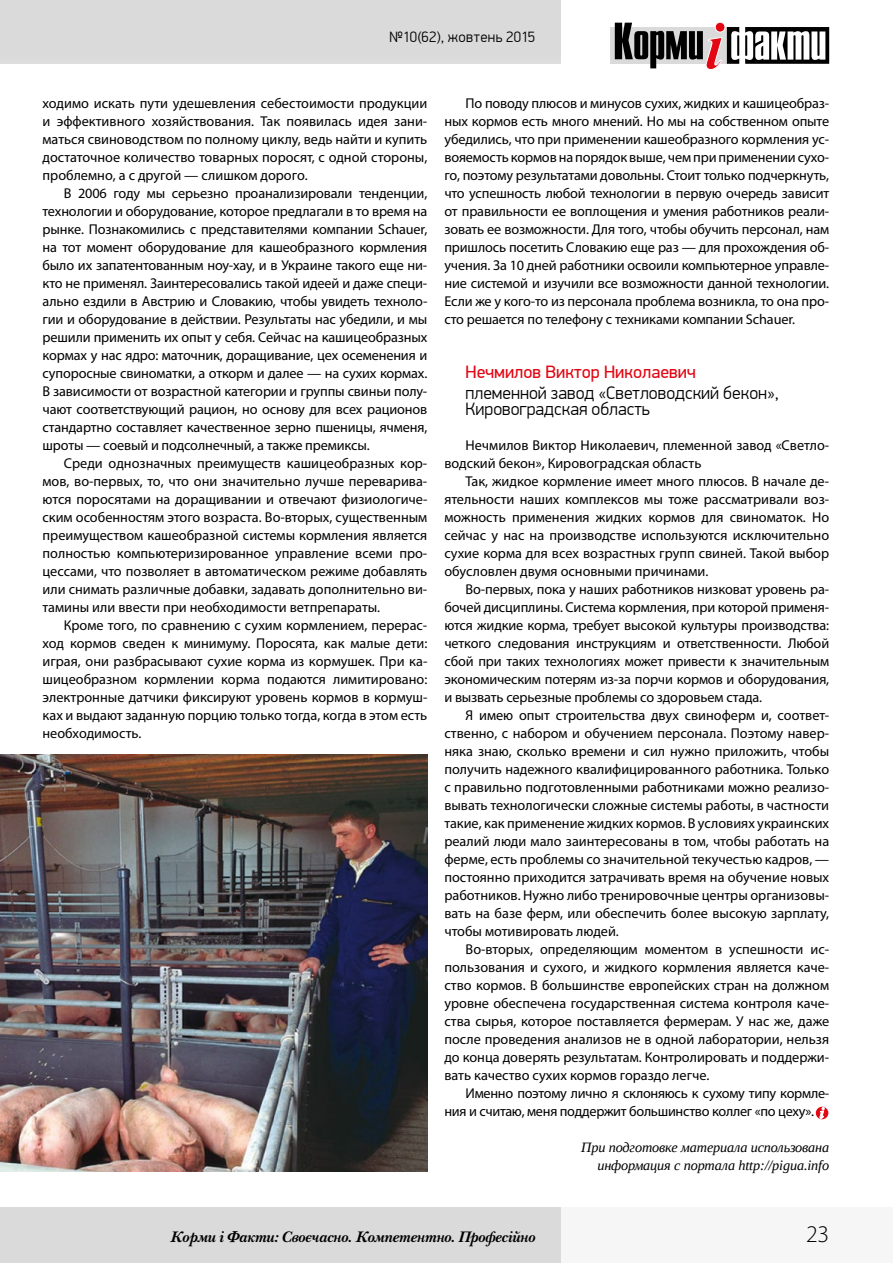
<style>
.page{position:relative;width:893px;height:1263px;background:#fff}
.page>*{position:absolute;margin:0;border:0;box-sizing:border-box;transform-origin:0 0}
.t1{font:300 24px "Myriad Pro";color:#000}
.t2{font:300 18px/16.5px "PF Din Display Pro";color:#000}
.t3{font:18px "PF Din Display Pro";color:#e30613}
.t4{font:italic 700 15.75px "New Baskerville C";letter-spacing:-.01em;color:#000}
.t5{font:300 15px "PF Din Display Pro";letter-spacing:.025em;color:#000}
.t6{font:14.25px/18px "Myriad Pro";letter-spacing:-.005em;color:#000;text-align:justify}
.t7{font:italic 14.25px/18px "Liberation Serif";letter-spacing:-.01em;color:#000;text-align:right}
</style>
<div class="page">
<div style="left:0;top:1208px;width:561px;height:55px;background:#dadada"></div>
<div style="left:561px;top:1208px;width:332px;height:55px;background:#f6f6f6"></div>
<div style="left:0;top:0;width:561px;height:64px;background:#dadada"></div>
<svg style="left:610px;top:27px;width:5px;height:37px"></svg>
<svg style="left:615px;top:22px;width:124px;height:48px"></svg>
<hr style="left:737px;top:35px;width:2px;height:21px;background:#000">
<svg style="left:745px;top:27px;width:84px;height:37px"></svg>
<img style="left:0;top:755px;width:427px;height:416px">
<div style="left:816px;top:1107px;width:12px;height:12px;background:#e30613;border-radius:50%"></div>
<svg style="left:820px;top:1107px;width:4px;height:11px"></svg>
<p class="t5" style="left:389px;top:28px;width:148px">№10(62), жовтень 2015</p>
<p class="t6" style="left:43px;top:94px;width:386px">ходимо искать пути удешевления себестоимости продукции и эффективного хозяйствования. Так появилась идея зани&shy;маться свиноводством по полному циклу, ведь найти и купить достаточное количество товарных поросят, с одной стороны, проблемно, а с другой — слишком дорого.</p>
<p class="t6" style="left:43px;top:184px;width:386px;text-indent:21px">В 2006 году мы серьезно проанализировали тенденции, технологии и оборудование, которое предлагали в то время на рынке. Познакомились с представителями компании Schauer, на тот момент оборудование для кашеобразного кормления было их запатентованным ноу-хау, и в Украине такого еще ни&shy;кто не применял. Заинтересовались такой идеей и даже специ&shy;ально ездили в Австрию и Словакию, чтобы увидеть техноло&shy;гии и оборудование в действии. Результаты нас убедили, и мы решили применить их опыт у себя. Сейчас на кашицеобразных кормах у нас ядро: маточник, доращивание, цех осеменения и супоросные свиноматки, а откорм и далее — на сухих кормах.<br>В зависимости от возрастной категории и группы свиньи полу&shy;чают соответствующий рацион, но основу для всех рационов стандартно составляет качественное зерно пшеницы, ячменя, шроты — соевый и подсолнечный, а также премиксы.</p>
<p class="t6" style="left:43px;top:454px;width:386px;text-indent:21px">Среди однозначных преимуществ кашицеобразных кор&shy;мов, во-первых, то, что они значительно лучше переварива&shy;ются поросятами на доращивании и отвечают физиологиче&shy;ским особенностям этого возраста. Во-вторых, существенным преимуществом кашеобразной системы кормления является полностью компьютеризированное управление всеми про&shy;цессами, что позволяет в автоматическом режиме добавлять или снимать различные добавки, задавать дополнительно ви&shy;тамины или ввести при необходимости ветпрепараты.</p>
<p class="t6" style="left:43px;top:616px;width:386px;text-indent:21px">Кроме того, по сравнению с сухим кормлением, перерас&shy;ход кормов сведен к минимуму. Поросята, как малые дети: играя, они разбрасывают сухие корма из кормушек. При ка&shy;шицеобразном кормлении корма подаются лимитировано: электронные датчики фиксируют уровень кормов в кормуш&shy;ках и выдают заданную порцию только тогда, когда в этом есть необходимость.</p>
<p class="t6" style="left:444px;top:94px;width:386px;text-indent:21px">По поводу плюсов и минусов сухих, жидких и кашицеобраз&shy;ных кормов есть много мнений. Но мы на собственном опыте убедились, что при применении кашеобразного кормления ус&shy;вояемость кормов на порядок выше, чем при применении сухо&shy;го, поэтому результатами довольны. Стоит только подчеркнуть, что успешность любой технологии в первую очередь зависит от правильности ее воплощения и умения работников реали&shy;зовать ее возможности. Для того, чтобы обучить персонал, нам пришлось посетить Словакию еще раз — для прохождения об&shy;учения. За 10 дней работники освоили компьютерное управле&shy;ние системой и изучили все возможности данной технологии.<br>Если же у кого-то из персонала проблема возникла, то она про&shy;сто решается по телефону с техниками компании Schauer.</p>
<p class="t3" style="left:466px;top:361px;width:232px">Нечмилов Виктор Николаевич</p>
<p class="t2" style="left:466px;top:385px;width:315px">племенной завод «Светловодский бекон»,<br>Кировоградская область</p>
<p class="t6" style="left:444px;top:436px;width:386px;text-indent:21px">Нечмилов Виктор Николаевич, племенной завод «Светло&shy;водский бекон», Кировоградская область</p>
<p class="t6" style="left:444px;top:472px;width:386px;text-indent:21px">Так, жидкое кормление имеет много плюсов. В начале де&shy;ятельности наших комплексов мы тоже рассматривали воз&shy;можность применения жидких кормов для свиноматок. Но сейчас у нас на производстве используются исключительно сухие корма для всех возрастных групп свиней. Такой выбор обусловлен двумя основными причинами.</p>
<p class="t6" style="left:444px;top:580px;width:386px;text-indent:21px">Во-первых, пока у наших работников низковат уровень ра&shy;бочей дисциплины. Система кормления, при которой применя&shy;ются жидкие корма, требует высокой культуры производства: четкого следования инструкциям и ответственности. Любой сбой при таких технологиях может привести к значительным экономическим потерям из-за порчи кормов и оборудования, и вызвать серьезные проблемы со здоровьем стада.</p>
<p class="t6" style="left:444px;top:706px;width:386px;text-indent:21px">Я имею опыт строительства двух свиноферм и, соответ&shy;ственно, с набором и обучением персонала. Поэтому навер&shy;няка знаю, сколько времени и сил нужно приложить, чтобы получить надежного квалифицированного работника. Только с правильно подготовленными работниками можно реализо&shy;вывать технологически сложные системы работы, в частности такие, как применение жидких кормов. В условиях украинских реалий люди мало заинтересованы в том, чтобы работать на ферме, есть проблемы со значительной текучестью кадров, — постоянно приходится затрачивать время на обучение новых работников. Нужно либо тренировочные центры организовы&shy;вать на базе ферм, или обеспечить более высокую зарплату, чтобы мотивировать людей.</p>
<p class="t6" style="left:444px;top:940px;width:386px;text-indent:21px">Во-вторых, определяющим моментом в успешности ис&shy;пользования и сухого, и жидкого кормления является каче&shy;ство кормов. В большинстве европейских стран на должном уровне обеспечена государственная система контроля каче&shy;ства сырья, которое поставляется фермерам. У нас же, даже после проведения анализов не в одной лаборатории, нельзя до конца доверять результатам. Контролировать и поддержи&shy;вать качество сухих кормов гораздо легче.</p>
<p class="t6" style="left:444px;top:1084px;width:386px;text-indent:21px">Именно поэтому лично я склоняюсь к сухому типу кормле&shy;ния и считаю, меня поддержит большинство коллег «по цеху».</p>
<p class="t7" style="left:581px;top:1138px;width:249px">При подготовке материала использована информация с портала http://pigua.info</p>
<p class="t4" style="left:170px;top:1227px;width:367px">Корми і Факти: Своєчасно. Компетентно. Професійно</p>
<h1 class="t1" style="left:806px;top:1221px;width:25px">23</h1>
</div>
